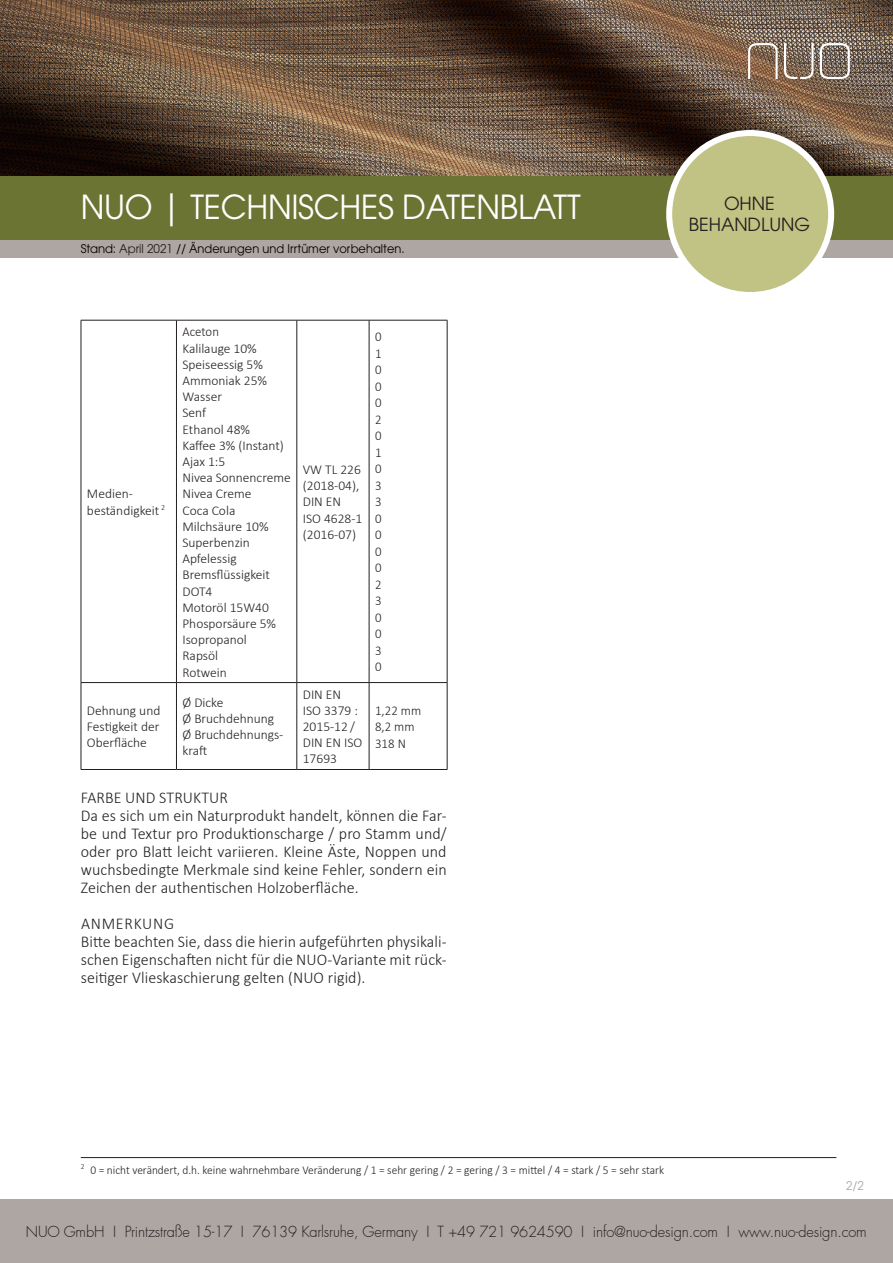
<style>
.page{position:relative;width:893px;height:1263px;background:#fff}
.page>*{position:absolute;margin:0;border:0;box-sizing:border-box;transform-origin:0 0}
.t1{font:33px "ITC Avant Garde Std";letter-spacing:-.01em;color:#fff}
.t2{font:18px/21.6px "ITC Avant Garde Std";color:#231f20;text-align:center}
.t3{font:300 16.5px/18px "Calibri";letter-spacing:.005em;color:#231f20;text-align:justify}
.t4{font:300 16.5px "Calibri";letter-spacing:.045em;color:#231f20}
.t5{font:300 15px "Futura LT Pro";letter-spacing:-.01em;color:#231f20}
.t6{font:300 14.25px "Futura LT Pro";color:#231f20}
.t7{font:300 13.5px/16.2px "Calibri";color:#231f20}
.t8{font:300 13.5px/16.5px "Calibri";color:#231f20;scale:.95 1}
.t9{font:300 12px "Calibri";color:#231f20;scale:.95 1}
.t10{font:12px "ITC Avant Garde Std";letter-spacing:.005em;color:#000}
.t11{font:12px "ITC Avant Garde Std";color:#ada6a3;scale:.95 1}
.s1{color:#231f20}
.s2{font-size:15px}
.s3{font-size:14.25px}
</style>
<div class="page">
<div style="left:0;top:1199px;width:893px;height:64px;background:#ada6a3"></div>
<img style="left:0;top:0;width:893px;height:176px">
<div style="left:0;top:176px;width:893px;height:64px;background:#6c7433"></div>
<svg style="left:748px;top:43px;width:30px;height:36px"></svg>
<svg style="left:784px;top:43px;width:29px;height:36px"></svg>
<svg style="left:820px;top:43px;width:30px;height:36px"></svg>
<div style="left:0;top:240px;width:893px;height:18px;background:#ada6a3"></div>
<div style="left:669px;top:133px;width:162px;height:162px;background:#c0c383;border-radius:50%"></div>
<div style="left:666px;top:130px;width:168px;height:168px;border:6px solid #fff;border-radius:50%"></div>
<hr style="left:81px;top:320px;width:95px;height:1px;background:#231f20">
<hr style="left:81px;top:320px;width:1px;height:362px;background:#231f20">
<hr style="left:176px;top:320px;width:121px;height:1px;background:#231f20">
<hr style="left:176px;top:320px;width:1px;height:362px;background:#231f20">
<hr style="left:297px;top:320px;width:72px;height:1px;background:#231f20">
<hr style="left:297px;top:320px;width:1px;height:362px;background:#231f20">
<hr style="left:369px;top:320px;width:78px;height:1px;background:#231f20">
<hr style="left:369px;top:320px;width:1px;height:362px;background:#231f20">
<hr style="left:447px;top:320px;width:1px;height:362px;background:#231f20">
<hr style="left:81px;top:682px;width:95px;height:1px;background:#231f20">
<hr style="left:81px;top:683px;width:1px;height:86px;background:#231f20">
<hr style="left:176px;top:682px;width:121px;height:1px;background:#231f20">
<hr style="left:176px;top:683px;width:1px;height:86px;background:#231f20">
<hr style="left:297px;top:682px;width:72px;height:1px;background:#231f20">
<hr style="left:297px;top:683px;width:1px;height:86px;background:#231f20">
<hr style="left:369px;top:682px;width:78px;height:1px;background:#231f20">
<hr style="left:369px;top:683px;width:1px;height:86px;background:#231f20">
<hr style="left:447px;top:683px;width:1px;height:86px;background:#231f20">
<hr style="left:81px;top:769px;width:95px;height:1px;background:#231f20">
<hr style="left:176px;top:769px;width:121px;height:1px;background:#231f20">
<hr style="left:297px;top:769px;width:72px;height:1px;background:#231f20">
<hr style="left:369px;top:769px;width:78px;height:1px;background:#231f20">
<hr style="left:81px;top:1157px;width:755px;height:1px;background:#231f20">
<p class="t1" style="left:81px;top:186px;width:502px">NUO | TECHNISCHES DATENBLATT</p>
<p class="t10" style="left:81px;top:242px;width:325px">Stand: <span class="s1">April 2021</span> // Änderungen und Irrtümer vorbehalten.</p>
<p class="t7" style="left:87px;top:485px;width:47px">Medien-</p>
<p class="t7" style="left:87px;top:502px;width:80px">beständigkeit <sup>2</sup></p>
<p class="t7" style="left:87px;top:702px;width:75px;text-align:justify">Dehnung und Festigkeit der Oberfläche</p>
<p class="t8" style="left:182px;top:323px;width:40px">Aceton</p>
<p class="t7" style="left:182px;top:340px;width:75px">Kalilauge 10%</p>
<p class="t7" style="left:182px;top:356px;width:81px">Speiseessig 5%</p>
<p class="t7" style="left:182px;top:372px;width:85px">Ammoniak 25%</p>
<p class="t7" style="left:182px;top:388px;width:41px">Wasser</p>
<p class="t7" style="left:182px;top:405px;width:25px">Senf</p>
<p class="t7" style="left:182px;top:421px;width:68px">Ethanol 48%</p>
<p class="t7" style="left:182px;top:437px;width:103px">Kaffee 3% (Instant)</p>
<p class="t7" style="left:182px;top:453px;width:44px">Ajax 1:5</p>
<p class="t7" style="left:182px;top:469px;width:110px">Nivea Sonnencreme</p>
<p class="t7" style="left:182px;top:486px;width:71px">Nivea Creme</p>
<p class="t7" style="left:182px;top:502px;width:54px">Coca Cola</p>
<p class="t7" style="left:182px;top:518px;width:87px">Milchsäure 10%</p>
<p class="t7" style="left:182px;top:534px;width:69px">Superbenzin</p>
<p class="t7" style="left:182px;top:550px;width:56px">Apfelessig</p>
<p class="t7" style="left:182px;top:567px;width:89px">Bremsflüssigkeit<br>DOT4</p>
<p class="t7" style="left:182px;top:599px;width:88px">Motoröl 15W40</p>
<p class="t7" style="left:182px;top:615px;width:94px">Phosporsäure 5%</p>
<p class="t7" style="left:182px;top:631px;width:66px">Isopropanol</p>
<p class="t7" style="left:182px;top:648px;width:37px">Rapsöl</p>
<p class="t7" style="left:182px;top:664px;width:46px">Rotwein</p>
<p class="t7" style="left:182px;top:694px;width:42px">Ø Dicke</p>
<p class="t7" style="left:182px;top:710px;width:93px">Ø Bruchdehnung</p>
<p class="t7" style="left:182px;top:726px;width:102px">Ø Bruchdehnungs&shy;kraft</p>
<p class="t7" style="left:303px;top:461px;width:60px">VW TL 226 (2018-04),</p>
<p class="t7" style="left:303px;top:494px;width:61px">DIN EN<br>ISO 4628-1 (2016-07)</p>
<p class="t7" style="left:303px;top:686px;width:61px">DIN EN<br>ISO 3379 :<br>2015-12 /<br>DIN EN ISO<br>17693</p>
<p class="t8" style="left:375px;top:329px;width:8px">0</p>
<p class="t8" style="left:375px;top:345px;width:8px">1</p>
<p class="t8" style="left:375px;top:362px;width:8px">0</p>
<p class="t8" style="left:375px;top:378px;width:8px">0</p>
<p class="t8" style="left:375px;top:395px;width:8px">0</p>
<p class="t8" style="left:375px;top:411px;width:8px">2</p>
<p class="t8" style="left:375px;top:428px;width:8px">0</p>
<p class="t8" style="left:375px;top:444px;width:8px">1</p>
<p class="t8" style="left:375px;top:461px;width:8px">0</p>
<p class="t8" style="left:375px;top:477px;width:8px">3<br>3</p>
<p class="t8" style="left:375px;top:510px;width:8px">0</p>
<p class="t8" style="left:375px;top:527px;width:8px">0</p>
<p class="t8" style="left:375px;top:543px;width:8px">0</p>
<p class="t8" style="left:375px;top:560px;width:8px">0</p>
<p class="t8" style="left:375px;top:576px;width:8px">2</p>
<p class="t8" style="left:375px;top:593px;width:8px">3</p>
<p class="t8" style="left:375px;top:609px;width:8px">0</p>
<p class="t8" style="left:375px;top:626px;width:8px">0</p>
<p class="t8" style="left:375px;top:642px;width:8px">3</p>
<p class="t8" style="left:375px;top:659px;width:8px">0</p>
<p class="t8" style="left:375px;top:702px;width:50px">1,22 mm</p>
<p class="t8" style="left:375px;top:718px;width:43px">8,2 mm<br>318 N</p>
<p class="t3" style="left:81px;top:789px;width:149px">FARBE UND STRUKTUR</p>
<p class="t3" style="left:81px;top:807px;width:367px">Da es sich um ein Naturprodukt handelt, können die Far&shy;be und Textur pro Produktionscharge / pro Stamm und/ oder pro Blatt leicht variieren. Kleine Äste, Noppen und wuchsbedingte Merkmale sind keine Fehler, sondern ein Zeichen der authentischen Holzoberfläche.</p>
<p class="t4" style="left:81px;top:913px;width:94px">ANMERKUNG</p>
<p class="t3" style="left:81px;top:933px;width:367px">Bitte beachten Sie, dass die hierin aufgeführten physikali&shy;schen Eigenschaften nicht für die NUO-Variante mit rück&shy;seitiger Vlieskaschierung gelten (NUO rigid).</p>
<p class="t2" style="left:689px;top:192px;width:123px">OHNE<br>BEHANDLUNG</p>
<p class="t9" style="left:81px;top:1162px;width:615px"><sup>2</sup> 0 = nicht verändert, d.h. keine wahrnehmbare Veränderung / 1 = sehr gering / 2 = gering / 3 = mittel / 4 = stark / 5 = sehr stark</p>
<p class="t11" style="left:846px;top:1178px;width:20px">2/2</p>
<p class="t6" style="left:26px;top:1222px;width:830px"><span class="s2">NUO GmbH I Printzstraße 15-17 I 76139 Karlsruhe,</span> Germany I T +49 721 9624590 I info@nuo-design.com I www.nuo-design.com</p>
<p class="t5" style="left:38px;top:1222px;width:830px"><span class="s3">NUO GmbH I Printzstraße 15-17 I 76139 Karlsruhe,</span> Germany I T +49 721 9624590 I info@nuo-design.com I www.nuo-design.com</p>
</div>
